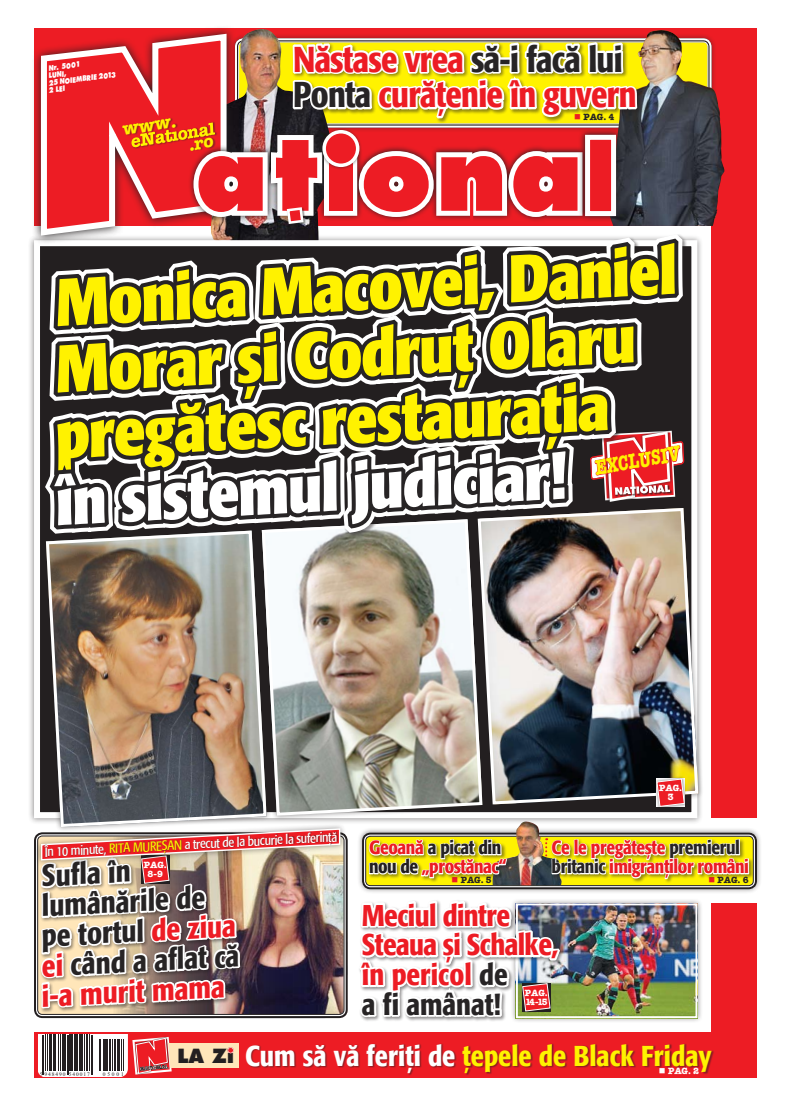
<style>
.page{position:relative;width:791px;height:1106px;background:#fff}
.page>*{position:absolute;margin:0;border:0;box-sizing:border-box;transform-origin:0 0}
.t1{font:100.7px "Futura Extra Bold Rom";color:#ed1c24}
.t2{font:700 condensed 66.3px/66.3px "R Formata";color:#fff200}
.t3{font:500 condensed 35.7px/35.7px "R Formata";letter-spacing:-.02em;color:#ed1c24}
.t4{font:500 condensed 30.1px/30px "R Formata";color:#272425}
.t5{font:500 condensed 29.8px/29.7px "R Formata";letter-spacing:-.02em;color:#ed1c24}
.t6{font:500 condensed 28.6px "R Formata";color:#fff200}
.t7{font:21px "American Type Writer Bold Rom";color:#fff200;scale:.73 1}
.t8{font:19.1px "Futura Extra Bold Rom";color:#231f20}
.t9{font:500 condensed 19px/19px "R Formata";letter-spacing:-.02em;color:#ed1c24}
.t10{font:17.6px "American Type Writer Bold Rom";color:#fff200}
.t11{font:13.4px "R Formata Condensed";color:#fff}
.t12{font:9px/9px "American Type Writer Bold Rom";color:#fff;text-align:center}
.t13{font:9px "American Type Writer Bold Rom";color:#272425}
.t14{font:7.3px/7.3px "Futura Extra Bold Rom";color:#fff;scale:.8 1}
.t15{font:5.5px "Times New Roman";letter-spacing:.18em;color:#231f20}
.s1{color:#272425}
.s2{color:#ed1c24}
.s3{font-size:70.7px}
.s4{font-size:21.2px}
.s5{color:#fff200}
.s6{color:#231f20}
.s7{color:#fff}
</style>
<div class="page">
<div style="left:712px;top:28px;width:45px;height:790px;background:#ed1c24"></div>
<div style="left:712px;top:903px;width:45px;height:174px;background:#ed1c24"></div>
<div style="left:356px;top:827px;width:435px;height:102px;background:#231f20;opacity:.5"></div>
<div style="left:44px;top:233px;width:747px;height:390px;background:#231f20;opacity:.5"></div>
<div style="left:550px;top:837px;width:238px;height:58px;background:#231f20;opacity:.5"></div>
<img style="left:35px;top:28px;width:716px;height:1050px">
<p class="t14" style="left:45px;top:65px;width:88px;text-indent:3px;rotate:-7deg">Nr. 5001<br>LUNI,<br>25 n oiembrie 2013<br>2 LEI</p>
<p class="t10" style="left:121px;top:119px;width:56px;rotate:-9deg">www.</p>
<h3 class="t3" style="left:293px;top:42px;width:345px">Năstase vrea <span class="s1">să-i facă lui<br>Ponta</span> curăţenie în guvern</h3>
<p class="t13" style="left:574px;top:111px;width:42px"><span class="s2">■</span> PAG. 4</p>
<h1 class="t1" style="left:195px;top:111px;width:389px">at<span class="s3">I</span>ona</h1>
<h2 class="t2" style="left:42px;top:272px;width:634px;rotate:-3deg">Monica Macovei, Daniel<br>Morar şi Codruţ Olaru pregătesc restaurația<br>în sistemul judiciar!</h2>
<p class="t7" style="left:593px;top:455px;width:119px;rotate:-10deg">EXCLU<span class="s4">SIV</span></p>
<p class="t11" style="left:44px;top:844px;width:294px;rotate:-3deg">În 10 minute, <span class="s5">Rita Mur eşan</span> a trecutde la bucurie la suferinţă</p>
<h3 class="t4" style="left:34px;top:861px;width:201px;rotate:-3deg">Sufla în lumânările de pe tortul <span class="s2">de ziua ei</span> când a aflat că <span class="s2">i-a murit mama</span></h3>
<p class="t12" style="left:144px;top:860px;width:24px">PAG.<br>8-9</p>
<p class="t12" style="left:659px;top:783px;width:24px">PAG.<br>3</p>
<p class="t9" style="left:369px;top:838px;width:139px">Geoană <span class="s1">a picat</span> <span class="s6">din nou de</span> „prostănac“</p>
<p class="t9" style="left:552px;top:838px;width:199px">Ce le pregătește <span class="s1">premierul britanic</span> imigranților români</p>
<p class="t13" style="left:451px;top:873px;width:42px"><span class="s2">■</span> PAG. 5</p>
<p class="t13" style="left:708px;top:873px;width:42px"><span class="s2">■</span> PAG. 6</p>
<h3 class="t5" style="left:362px;top:901px;width:198px">Meciul dintre<br>Steaua și Schalke, în pericol <span class="s1">de<br>a fi amânat!</span></h3>
<p class="t12" style="left:525px;top:988px;width:24px;text-align:left">PAG.<br>14 -15</p>
<p class="t15" style="left:40px;top:1070px;width:52px">5 948490 540017</p>
<p class="t15" style="left:103px;top:1070px;width:22px">05001</p>
<p class="t8" style="left:177px;top:1044px;width:58px">LA Zi</p>
<h3 class="t6" style="left:245px;top:1039px;width:468px"><span class="s7">Cum să vă feriți de</span> țepele de Black Friday</h3>
<p class="t12" style="left:659px;top:1066px;width:42px">■ PAG. 2</p>
</div>
